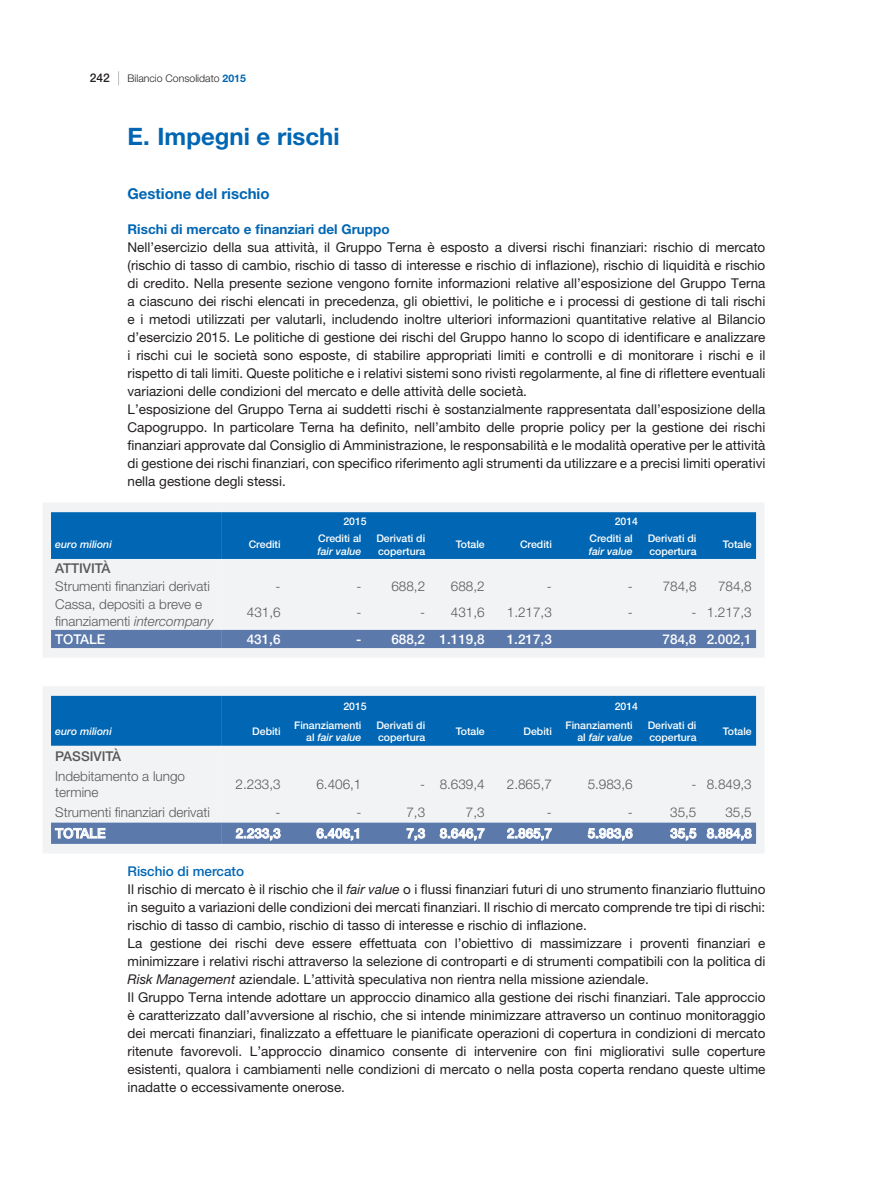
<style>
.page{position:relative;width:893px;height:1191px;background:#fff}
.page>*{position:absolute;margin:0;border:0;box-sizing:border-box;transform-origin:0 0}
.t1{font:700 24px "Helvetica Neue LT Pro";color:#0166b3}
.t2{font:700 15px "Helvetica Neue LT Pro";color:#0166b3}
.t3{font:13.5px/18px "Helvetica Neue LT Pro";color:#231f20}
.t4{font:300 13.5px/16.5px "Helvetica Neue LT Pro";color:#57585a}
.t5{font:500 13.5px "Helvetica Neue LT Pro";color:#fff}
.t6{font:700 13.5px "Helvetica Neue LT Pro";color:#0166b3}
.t7{font:500 13.5px "Helvetica Neue LT Pro";color:#57585a}
.t8{font:500 12px "Helvetica Neue LT Pro";color:#231f20}
.t9{font:500 10.5px/12.6px "Helvetica Neue LT Pro";color:#fff}
.t10{font:italic 500 10.5px "Helvetica Neue LT Pro";color:#fff}
.t11{font:300 10.5px "Helvetica Neue LT Pro";color:#231f20}
.s1{font-weight:700;color:#0166b3}
.s2{font-style:italic}
.s3{font-weight:500;color:#0166b3}
</style>
<div class="page">
<svg style="left:118px;top:71px;width:1px;height:15px"></svg>
<div style="left:43px;top:503px;width:721px;height:154px;background:#f2f3f4"></div>
<div style="left:51px;top:512px;width:705px;height:47px;background:#0166b3"></div>
<div style="left:51px;top:630px;width:705px;height:18px;background:#5b79ab"></div>
<div style="left:43px;top:686px;width:721px;height:167px;background:#f2f3f4"></div>
<div style="left:221px;top:686px;width:268px;height:167px;background:#f2f3f4"></div>
<div style="left:51px;top:696px;width:705px;height:49px;background:#0166b3"></div>
<svg style="left:51px;top:822px;width:705px;height:22px;background:#758eb8"></svg>
<p class="t8" style="left:90px;top:70px;width:22px">242</p>
<p class="t11" style="left:127px;top:72px;width:120px">Bilancio Consolidato <span class="s1">2015</span></p>
<h1 class="t1" style="left:128px;top:121px;width:214px">E. Impegni e rischi</h1>
<p class="t2" style="left:128px;top:185px;width:144px">Gestione del rischio</p>
<p class="t6" style="left:128px;top:221px;width:264px">Rischi di mercato e finanziari del Gruppo</p>
<p class="t3" style="left:128px;top:238px;width:639px">Nell’esercizio della sua attività, il Gruppo Terna è esposto a diversi rischi finanziari: rischio di mercato (rischio di tasso di cambio, rischio di tasso di interesse e rischio di inflazione), rischio di liquidità e rischio di credito. Nella presente sezione vengono fornite informazioni relative all’esposizione del Gruppo Terna a ciascuno dei rischi elencati in precedenza, gli obiettivi, le politiche e i processi di gestione di tali rischi e i metodi utilizzati per valutarli, includendo inoltre ulteriori informazioni quantitative relative al Bilancio d’esercizio 2015. Le politiche di gestione dei rischi del Gruppo hanno lo scopo di identificare e analizzare i rischi cui le società sono esposte, di stabilire appropriati limiti e controlli e di monitorare i rischi e il rispetto di tali limiti. Queste politiche e i relativi sistemi sono rivisti regolarmente, al fine di riflettere eventuali variazioni delle condizioni del mercato e delle attività delle società.<br>L’esposizione del Gruppo Terna ai suddetti rischi è sostanzialmente rappresentata dall’esposizione della Capogruppo. In particolare Terna ha definito, nell’ambito delle proprie policy per la gestione dei rischi finanziari approvate dal Consiglio di Amministrazione, le responsabilità e le modalità operative per le attività di gestione dei rischi finanziari, con specifico riferimento agli strumenti da utilizzare e a precisi limiti operativi nella gestione degli stessi.</p>
<p class="t9" style="left:343px;top:515px;width:25px">2015</p>
<p class="t9" style="left:615px;top:515px;width:25px">2014</p>
<p class="t10" style="left:55px;top:538px;width:58px">euro milioni</p>
<p class="t9" style="left:249px;top:538px;width:33px">Crediti</p>
<p class="t9" style="left:318px;top:532px;width:45px">Crediti al</p>
<p class="t10" style="left:317px;top:545px;width:45px">fair value</p>
<p class="t9" style="left:376px;top:532px;width:50px">Derivati di copertura</p>
<p class="t9" style="left:456px;top:538px;width:30px">Totale</p>
<p class="t9" style="left:520px;top:538px;width:33px">Crediti</p>
<p class="t9" style="left:589px;top:532px;width:45px">Crediti al</p>
<p class="t10" style="left:589px;top:545px;width:45px">fair value</p>
<p class="t9" style="left:648px;top:532px;width:50px">Derivati di copertura</p>
<p class="t9" style="left:723px;top:538px;width:30px">Totale</p>
<p class="t7" style="left:55px;top:560px;width:57px">ATTIVITÀ</p>
<p class="t4" style="left:55px;top:577px;width:156px">Strumenti finanziari derivati</p>
<p class="t4" style="left:276px;top:577px;width:6px">-</p>
<p class="t4" style="left:356px;top:577px;width:70px">- 688,2</p>
<p class="t4" style="left:451px;top:577px;width:35px">688,2</p>
<p class="t4" style="left:547px;top:577px;width:6px">-</p>
<p class="t4" style="left:628px;top:577px;width:70px">- 784,8</p>
<p class="t4" style="left:718px;top:577px;width:35px">784,8</p>
<p class="t4" style="left:55px;top:596px;width:160px">Cassa, depositi a breve e finanziamenti <span class="s2">intercompany</span></p>
<p class="t4" style="left:247px;top:604px;width:35px">431,6</p>
<p class="t4" style="left:356px;top:604px;width:6px">-</p>
<p class="t4" style="left:420px;top:604px;width:66px">- 431,6</p>
<p class="t4" style="left:507px;top:604px;width:47px">1.217,3</p>
<p class="t4" style="left:628px;top:604px;width:6px">-</p>
<p class="t4" style="left:691px;top:604px;width:62px">- 1.217,3</p>
<p class="t5" style="left:55px;top:631px;width:52px">TOTALE</p>
<p class="t5" style="left:247px;top:631px;width:35px">431,6</p>
<p class="t5" style="left:356px;top:631px;width:130px">- 688,2 1.119,8</p>
<p class="t5" style="left:507px;top:631px;width:47px">1.217,3</p>
<p class="t5" style="left:663px;top:631px;width:91px">784,8 2.002,1</p>
<p class="t9" style="left:343px;top:700px;width:25px">2015</p>
<p class="t9" style="left:615px;top:700px;width:25px">2014</p>
<p class="t10" style="left:55px;top:725px;width:58px">euro milioni</p>
<p class="t9" style="left:252px;top:725px;width:30px">Debiti</p>
<p class="t9" style="left:294px;top:718px;width:69px;text-align:right">Finanziamenti al <span class="s2">fair value</span></p>
<p class="t9" style="left:376px;top:718px;width:50px">Derivati di copertura</p>
<p class="t9" style="left:456px;top:725px;width:30px">Totale</p>
<p class="t9" style="left:524px;top:725px;width:30px">Debiti</p>
<p class="t9" style="left:565px;top:718px;width:69px;text-align:right">Finanziamenti al <span class="s2">fair value</span></p>
<p class="t9" style="left:648px;top:718px;width:50px">Derivati di copertura</p>
<p class="t9" style="left:723px;top:725px;width:30px">Totale</p>
<p class="t7" style="left:55px;top:748px;width:68px">PASSIVITÀ</p>
<p class="t4" style="left:55px;top:767px;width:131px">Indebitamento a lungo termine</p>
<p class="t4" style="left:236px;top:775px;width:47px">2.233,3</p>
<p class="t4" style="left:316px;top:775px;width:47px">6.406,1</p>
<p class="t4" style="left:420px;top:775px;width:66px">- 8.639,4</p>
<p class="t4" style="left:507px;top:775px;width:47px">2.865,7</p>
<p class="t4" style="left:588px;top:775px;width:47px">5.983,6</p>
<p class="t4" style="left:691px;top:775px;width:62px">- 8.849,3</p>
<p class="t4" style="left:55px;top:803px;width:156px">Strumenti finanziari derivati</p>
<p class="t4" style="left:276px;top:803px;width:6px">-</p>
<p class="t4" style="left:356px;top:803px;width:6px">-</p>
<p class="t4" style="left:406px;top:803px;width:20px">7,3</p>
<p class="t4" style="left:466px;top:803px;width:20px">7,3</p>
<p class="t4" style="left:547px;top:803px;width:6px">-</p>
<p class="t4" style="left:628px;top:803px;width:6px">-</p>
<p class="t4" style="left:670px;top:803px;width:28px">35,5</p>
<p class="t4" style="left:725px;top:803px;width:28px">35,5</p>
<p class="t5" style="left:55px;top:825px;width:52px">TOTALE</p>
<p class="t5" style="left:236px;top:825px;width:47px">2.233,3</p>
<p class="t5" style="left:316px;top:825px;width:47px">6.406,1</p>
<p class="t5" style="left:406px;top:825px;width:80px">7,3 8.646,7</p>
<p class="t5" style="left:507px;top:825px;width:47px">2.865,7</p>
<p class="t5" style="left:588px;top:825px;width:47px">5.983,6</p>
<p class="t5" style="left:670px;top:825px;width:83px">35,5 8.884,8</p>
<p class="t3" style="left:128px;top:862px;width:639px"><span class="s3">Rischio di mercato<br></span>Il rischio di mercato è il rischio che il <span class="s2">fair value</span> o i flussi finanziari futuri di uno strumento finanziario fluttuino in seguito a variazioni delle condizioni dei mercati finanziari. Il rischio di mercato comprende tre tipi di rischi: rischio di tasso di cambio, rischio di tasso di interesse e rischio di inflazione.<br>La gestione dei rischi deve essere effettuata con l’obiettivo di massimizzare i proventi finanziari e minimizzare i relativi rischi attraverso la selezione di controparti e di strumenti compatibili con la politica di <span class="s2">Risk Management</span> aziendale. L’attività speculativa non rientra nella missione aziendale.<br>Il Gruppo Terna intende adottare un approccio dinamico alla gestione dei rischi finanziari. Tale approccio è caratterizzato dall’avversione al rischio, che si intende minimizzare attraverso un continuo monitoraggio dei mercati finanziari, finalizzato a effettuare le pianificate operazioni di copertura in condizioni di mercato ritenute favorevoli. L’approccio dinamico consente di intervenire con fini migliorativi sulle coperture esistenti, qualora i cambiamenti nelle condizioni di mercato o nella posta coperta rendano queste ultime inadatte o eccessivamente onerose.</p>
</div>
